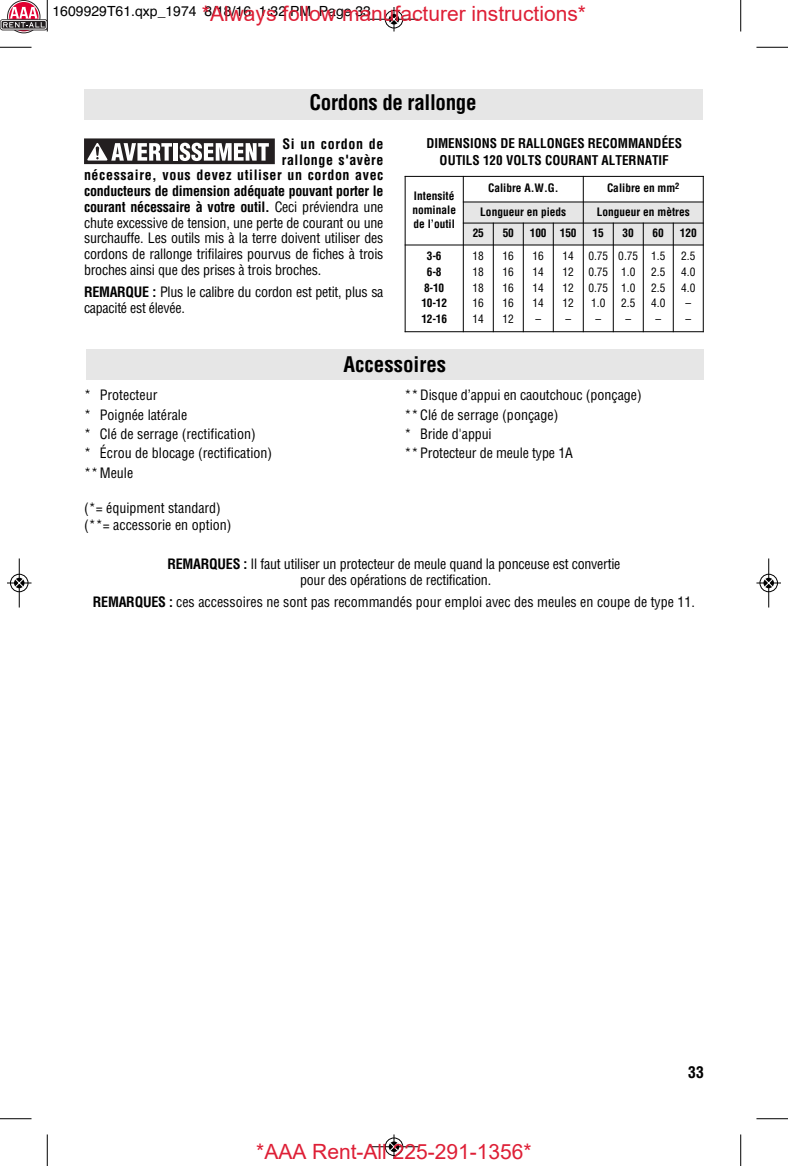
<style>
.page{position:relative;width:788px;height:1166px;background:#fff}
.page>*{position:absolute;margin:0;border:0;box-sizing:border-box;transform-origin:0 0}
.t1{font:21px "Arial";color:#de1f36}
.t2{font:700 condensed 21px "Helvetica";letter-spacing:-.015em;color:#000}
.t3{font:700 condensed 15.75px "Helvetica";color:#000}
.t4{font:condensed 14px/19.2px "Helvetica";letter-spacing:-.015em;color:#000}
.t5{font:700 condensed 14px "Helvetica";letter-spacing:-.015em;color:#000}
.t6{font:700 condensed 14px "Helvetica";letter-spacing:.045em;color:#000}
.t7{font:14px "Helvetica";color:#000}
.t8{font:700 condensed 14px "Helvetica";letter-spacing:.04em;color:#000}
.t9{font:700 condensed 13.12px/16.8px "Helvetica";color:#000;text-align:center}
.t10{font:700 condensed 11.38px/15.8px "Helvetica";color:#000}
.t11{font:condensed 11.38px/15.8px "Helvetica";color:#000;text-align:justify}
.s1{font-weight:400}
.s2{font-weight:700}
</style>
<div class="page">
<div style="left:86px;top:349px;width:617px;height:30px;background:#e6e6e6"></div>
<div style="left:84px;top:89px;width:618px;height:30px;background:#e6e6e6"></div>
<div style="left:84px;top:138px;width:191px;height:26px;background:#231f20"></div>
<hr style="left:174px;top:143px;width:4px;height:18px;background:#fff">
<svg style="left:179px;top:143px;width:90px;height:18px"></svg>
<svg style="left:87px;top:143px;width:85px;height:18px"></svg>
<div style="left:463px;top:202px;width:120px;height:21px;background:#e6e6e6"></div>
<div style="left:583px;top:202px;width:120px;height:21px;background:#e6e6e6"></div>
<div style="left:463px;top:223px;width:30px;height:22px;background:#e6e6e6"></div>
<div style="left:493px;top:223px;width:30px;height:22px;background:#e6e6e6"></div>
<div style="left:523px;top:223px;width:30px;height:22px;background:#e6e6e6"></div>
<div style="left:553px;top:223px;width:30px;height:22px;background:#e6e6e6"></div>
<div style="left:583px;top:223px;width:30px;height:22px;background:#e6e6e6"></div>
<div style="left:613px;top:223px;width:30px;height:22px;background:#e6e6e6"></div>
<div style="left:643px;top:223px;width:30px;height:22px;background:#e6e6e6"></div>
<div style="left:673px;top:223px;width:30px;height:22px;background:#e6e6e6"></div>
<hr style="left:404px;top:176px;width:1px;height:156px;background:#000">
<hr style="left:463px;top:176px;width:1px;height:156px;background:#000">
<hr style="left:493px;top:223px;width:1px;height:109px;background:#000">
<hr style="left:523px;top:223px;width:1px;height:109px;background:#000">
<hr style="left:553px;top:223px;width:1px;height:109px;background:#000">
<hr style="left:582px;top:176px;width:1px;height:156px;background:#000">
<hr style="left:612px;top:223px;width:1px;height:109px;background:#000">
<hr style="left:642px;top:223px;width:1px;height:109px;background:#000">
<hr style="left:672px;top:223px;width:1px;height:109px;background:#000">
<hr style="left:702px;top:176px;width:1px;height:156px;background:#000">
<hr style="left:404px;top:176px;width:299px;height:1px;background:#000">
<hr style="left:463px;top:201px;width:240px;height:1px;background:#000">
<hr style="left:463px;top:223px;width:240px;height:1px;background:#000">
<hr style="left:404px;top:244px;width:299px;height:1px;background:#000">
<hr style="left:404px;top:331px;width:299px;height:1px;background:#000">
<hr style="left:47px;top:0;width:1px;height:32px;background:#000">
<hr style="left:0;top:47px;width:32px;height:1px;background:#000">
<hr style="left:740px;top:0;width:1px;height:32px;background:#000">
<hr style="left:756px;top:47px;width:32px;height:1px;background:#000">
<hr style="left:47px;top:1134px;width:1px;height:32px;background:#000">
<hr style="left:0;top:1118px;width:32px;height:1px;background:#000">
<hr style="left:740px;top:1134px;width:1px;height:32px;background:#000">
<hr style="left:756px;top:1118px;width:32px;height:1px;background:#000">
<div style="left:384px;top:10px;width:19px;height:19px;border:1px solid #fff;border-radius:50%"></div>
<hr style="left:369px;top:19px;width:49px;height:1px;background:#000">
<div style="left:385px;top:10px;width:18px;height:18px;border:1px solid #000;border-radius:50%"></div>
<svg style="left:389px;top:7px;width:9px;height:25px"></svg>
<div style="left:384px;top:1137px;width:19px;height:19px;border:1px solid #fff;border-radius:50%"></div>
<hr style="left:369px;top:1146px;width:49px;height:1px;background:#000">
<div style="left:385px;top:1137px;width:18px;height:18px;border:1px solid #000;border-radius:50%"></div>
<svg style="left:389px;top:1134px;width:9px;height:24px"></svg>
<div style="left:10px;top:573px;width:19px;height:19px;border:1px solid #fff;border-radius:50%"></div>
<hr style="left:19px;top:558px;width:1px;height:49px;background:#000">
<div style="left:10px;top:574px;width:18px;height:18px;border:1px solid #000;border-radius:50%"></div>
<svg style="left:7px;top:578px;width:25px;height:9px"></svg>
<div style="left:759px;top:573px;width:19px;height:19px;border:1px solid #fff;border-radius:50%"></div>
<hr style="left:768px;top:558px;width:1px;height:49px;background:#000">
<div style="left:759px;top:574px;width:18px;height:18px;border:1px solid #000;border-radius:50%"></div>
<svg style="left:756px;top:578px;width:24px;height:9px"></svg>
<div style="left:7px;top:0;width:33px;height:33px;border:3px solid #231f20;border-radius:50%"></div>
<svg style="left:9px;top:1px;width:30px;height:31px"></svg>
<div style="left:8px;top:1px;width:31px;height:31px;border:1px solid #fff;border-radius:50%"></div>
<svg style="left:0;top:19px;width:48px;height:11px"></svg>
<div style="left:1px;top:20px;width:45px;height:9px;border:1px solid #fff;border-radius:2px"></div>
<svg style="left:3px;top:7px;width:42px;height:21px"></svg>
<h1 class="t1" style="left:202px;top:-1px;width:385px">*Always follow manufacturer instructions*</h1>
<p class="t7" style="left:52px;top:3px;width:320px">1609929T61.qxp_1974 8/18/16 1:32 PM Page 33</p>
<h1 class="t2" style="left:309px;top:91px;width:168px">Cordons de rallonge</h1>
<p class="t6" style="left:282px;top:136px;width:102px">Si un cordon de</p>
<p class="t8" style="left:282px;top:152px;width:103px">rallonge s'avère</p>
<p class="t6" style="left:84px;top:167px;width:301px">nécessaire, vous devez utiliser un cordon avec</p>
<p class="t5" style="left:84px;top:183px;width:301px">conducteurs de dimension adéquate pouvant porter le</p>
<p class="t5" style="left:84px;top:199px;width:301px">courant nécessaire à votre outil. <span class="s1">Ceci préviendra une</span></p>
<p class="t4" style="left:84px;top:213px;width:301px">chute excessive de tension, une perte de courant ou une</p>
<p class="t4" style="left:84px;top:229px;width:301px">surchauffe. Les outils mis à la terre doivent utiliser des</p>
<p class="t4" style="left:84px;top:245px;width:301px">cordons de rallonge trifilaires pourvus de fiches à trois</p>
<p class="t4" style="left:84px;top:260px;width:239px">broches ainsi que des prises à trois broches.</p>
<p class="t4" style="left:84px;top:284px;width:301px;line-height:15.8px"><span class="s2">REMARQUE :</span> Plus le calibre du cordon est petit, plus sa capacité est élevée.</p>
<p class="t9" style="left:426px;top:135px;width:257px">DIMENSIONS DE RALLONGES RECOMMANDÉES<br>OUTILS 120 VOLTS COURANT ALTERNATIF</p>
<p class="t10" style="left:412px;top:189px;width:45px;line-height:14px">Intensité nominale de l’outil</p>
<p class="t10" style="left:488px;top:181px;width:72px">Calibre A.W.G.</p>
<p class="t10" style="left:607px;top:181px;width:74px">Calibre en mm<sup>2</sup></p>
<p class="t10" style="left:480px;top:204px;width:87px">Longueur en pieds</p>
<p class="t10" style="left:596px;top:204px;width:94px">Longueur en mètres</p>
<p class="t10" style="left:472px;top:225px;width:13px">25</p>
<p class="t10" style="left:502px;top:225px;width:13px">50</p>
<p class="t10" style="left:530px;top:225px;width:48px">100 150</p>
<p class="t10" style="left:592px;top:225px;width:13px">15</p>
<p class="t10" style="left:622px;top:225px;width:13px">30</p>
<p class="t10" style="left:652px;top:225px;width:13px">60</p>
<p class="t10" style="left:679px;top:225px;width:19px">120</p>
<p class="t10" style="left:421px;top:248px;width:27px;text-align:center">3-6<br>6-8<br>8-10<br>10-12<br>12-16</p>
<p class="t11" style="left:472px;top:248px;width:13px">18<br>18<br>18<br>16<br>14</p>
<p class="t11" style="left:502px;top:248px;width:13px">16<br>16<br>16<br>16<br>12</p>
<p class="t11" style="left:532px;top:248px;width:13px">16<br>14<br>14<br>14 –</p>
<p class="t11" style="left:562px;top:248px;width:13px">14<br>12<br>12<br>12 –</p>
<p class="t11" style="left:588px;top:248px;width:21px;text-align:center">0.75<br>0.75<br>0.75<br>1.0 –</p>
<p class="t11" style="left:618px;top:248px;width:21px;text-align:center">0.75<br>1.0<br>1.0<br>2.5 –</p>
<p class="t11" style="left:651px;top:248px;width:16px;text-align:center">1.5<br>2.5<br>2.5<br>4.0 –</p>
<p class="t11" style="left:681px;top:248px;width:16px;text-align:center">2.5<br>4.0<br>4.0 – –</p>
<p class="t4" style="left:84px;top:386px;width:189px">* Protecteur<br>* Poignée latérale<br>* Clé de serrage (rectification)<br>* Écrou de blocage (rectification) ** Meule</p>
<p class="t4" style="left:84px;top:500px;width:149px;line-height:16.6px">(*= équipment standard) (**= accessorie en option)</p>
<h1 class="t2" style="left:343px;top:353px;width:104px">Accessoires</h1>
<p class="t4" style="left:404px;top:386px;width:239px">** Disque d’appui en caoutchouc (ponçage) ** Clé de serrage (ponçage)<br>* Bride d'appui<br>** Protecteur de meule type 1A</p>
<p class="t4" style="left:167px;top:557px;width:454px;line-height:15.8px;text-align:center"><span class="s2">REMARQUES :</span> Il faut utiliser un protecteur de meule quand la ponceuse est convertie pour des opérations de rectification.</p>
<p class="t4" style="left:93px;top:593px;width:603px"><span class="s2">REMARQUES :</span> ces accessoires ne sont pas recommandés pour emploi avec des meules en coupe de type 11.</p>
<h1 class="t1" style="left:256px;top:1137px;width:277px">*AAA Rent-All 225-291-1356*</h1>
<p class="t3" style="left:688px;top:1063px;width:17px">33</p>
</div>
